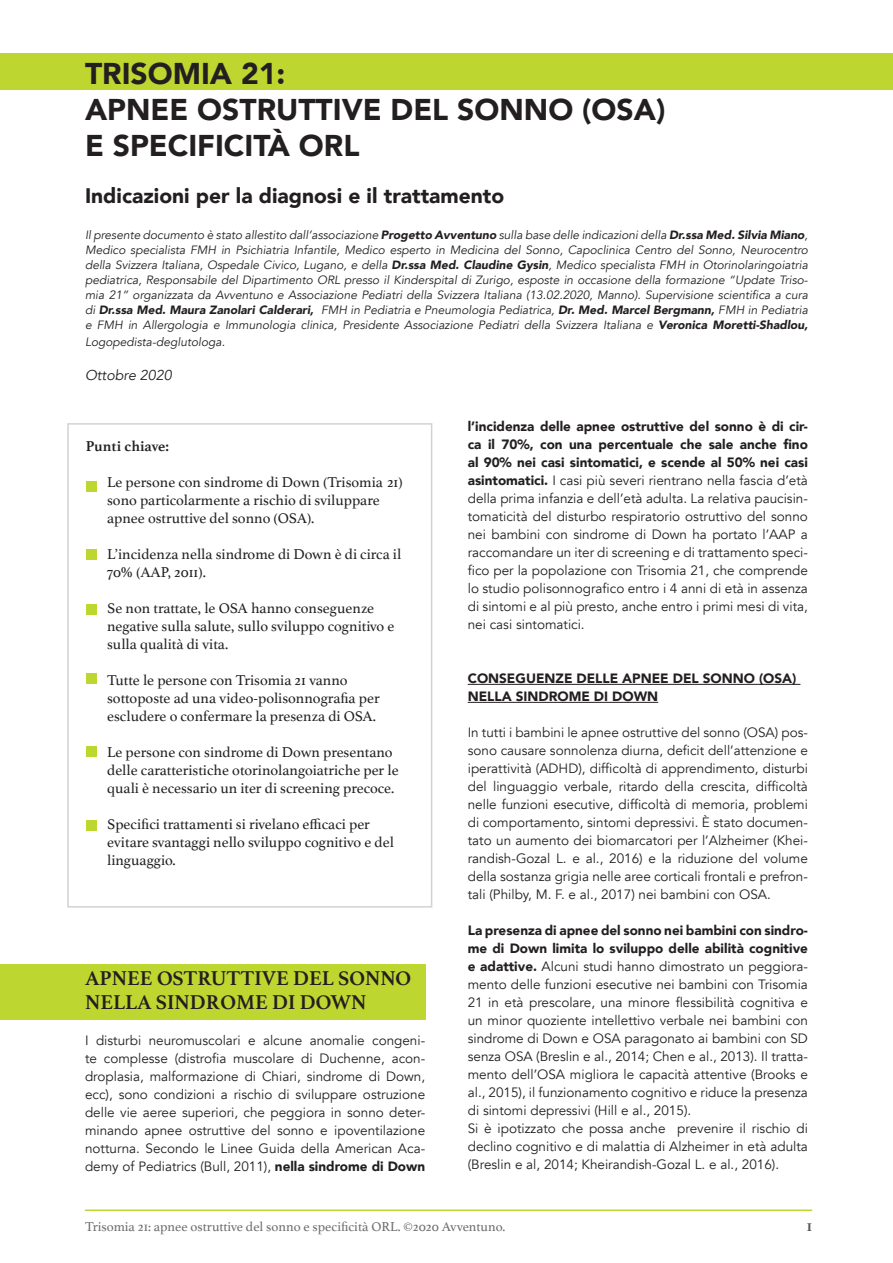
<style>
.page{position:relative;width:893px;height:1263px;background:#fff}
.page>*{position:absolute;margin:0;border:0;box-sizing:border-box;transform-origin:0 0}
.t1{font:900 30px "Avenir";color:#231f20}
.t2{font:700 21px "Athelas";color:#231f20}
.t3{font:900 21px "Avenir";color:#231f20}
.t4{font:700 16.5px "Athelas";color:#57585a}
.t5{font:15px/18px "Athelas";color:#231f20}
.t6{font:700 15px "Athelas";color:#231f20}
.t7{font:italic 14.25px "Avenir";color:#231f20}
.t8{font:13.5px/18px "Avenir";color:#231f20;text-align:justify}
.t9{font:13.5px "Athelas";color:#6c6d70}
.t10{font:900 13.5px "Avenir";color:#231f20}
.t11{font:italic 12px/15px "Avenir";color:#231f20;text-align:justify}
.s1{font-weight:900}
</style>
<div class="page">
<hr style="left:85px;top:1209px;width:727px;height:2px;background:#bed630">
<div style="left:0;top:53px;width:893px;height:36px;background:#bed630"></div>
<div style="left:0;top:964px;width:425px;height:55px;background:#bed630"></div>
<hr style="left:468px;top:684px;width:332px;height:1px;background:#231f20">
<hr style="left:468px;top:702px;width:190px;height:1px;background:#231f20">
<div style="left:67px;top:423px;width:365px;height:484px;border:2px solid #d1d2d4"></div>
<div style="left:86px;top:481px;width:10px;height:11px;background:#bed630"></div>
<div style="left:86px;top:549px;width:10px;height:10px;background:#bed630"></div>
<div style="left:86px;top:604px;width:10px;height:11px;background:#bed630"></div>
<div style="left:86px;top:673px;width:10px;height:10px;background:#bed630"></div>
<div style="left:86px;top:746px;width:10px;height:11px;background:#bed630"></div>
<div style="left:86px;top:820px;width:10px;height:11px;background:#bed630"></div>
<p class="t1" style="left:85px;top:48px;width:202px">TRISOMIA 21:</p>
<p class="t1" style="left:85px;top:84px;width:582px">APNEE OSTRUTTIVE DEL SONNO (OSA)</p>
<p class="t1" style="left:85px;top:120px;width:276px">E SPECIFICITÀ ORL</p>
<p class="t3" style="left:85px;top:177px;width:421px">Indicazioni per la diagnosi e il trattamento</p>
<p class="t11" style="left:85px;top:228px;width:724px">Il presente documento è stato allestito dall’associazione <span class="s1">Progetto Avventuno</span> sulla base delle indicazioni della <span class="s1">Dr.ssa Med. Silvia Miano</span>, Medico specialista FMH in Psichiatria Infantile, Medico esperto in Medicina del Sonno, Capoclinica Centro del Sonno, Neurocentro della Svizzera Italiana, Ospedale Civico, Lugano, e della <span class="s1">Dr.ssa Med. Claudine Gysin</span>, Medico specialista FMH in Otorinolaringoiatria pediatrica, Responsabile del Dipartimento ORL presso il Kinderspital di Zurigo, esposte in occasione della formazione “Update Triso&shy;mia 21” organizzata da Avventuno e Associazione Pediatri della Svizzera Italiana (13.02.2020, Manno). Supervisione scientifica a cura di <span class="s1">Dr.ssa Med. Maura Zanolari Calderari,</span> FMH in Pediatria e Pneumologia Pediatrica, <span class="s1">Dr. Med. Marcel Bergmann,</span> FMH in Pediatria e FMH in Allergologia e Immunologia clinica, Presidente Associazione Pediatri della Svizzera Italiana e <span class="s1">Veronica Moretti-Shadlou,</span></p>
<p class="t11" style="left:85px;top:334px;width:141px">Logopedista-deglutologa.</p>
<p class="t7" style="left:85px;top:366px;width:88px">Ottobre 2020</p>
<p class="t6" style="left:86px;top:434px;width:84px">Punti chiave:</p>
<p class="t5" style="left:107px;top:473px;width:297px">Le persone con sindrome di Down (Trisomia 21) sono particolarmente a rischio di sviluppare apnee ostruttive del sonno (OSA).</p>
<p class="t5" style="left:107px;top:545px;width:296px">L’incidenza nella sindrome di Down è di circa il<br>70% (AAP, 2011).</p>
<p class="t5" style="left:107px;top:599px;width:289px">Se non trattate, le OSA hanno conseguenze negative sulla salute, sullo sviluppo cognitivo e sulla qualità di vita.</p>
<p class="t5" style="left:107px;top:671px;width:274px">Tutte le persone con Trisomia 21 vanno sottoposte ad una video-polisonnografia per escludere o confermare la presenza di OSA.</p>
<p class="t5" style="left:107px;top:743px;width:293px">Le persone con sindrome di Down presentano delle caratteristiche otorinolangoiatriche per le quali è necessario un iter di screening precoce.</p>
<p class="t5" style="left:107px;top:815px;width:288px">Specifici trattamenti si rivelano efficaci per evitare svantaggi nello sviluppo cognitivo e del linguaggio.</p>
<p class="t2" style="left:85px;top:961px;width:327px">APNEE OSTRUTTIVE DEL SONNO</p>
<p class="t2" style="left:85px;top:985px;width:283px">NELLA SINDROME DI DOWN</p>
<p class="t8" style="left:85px;top:1032px;width:342px">I disturbi neuromuscolari e alcune anomalie congeni&shy;te complesse (distrofia muscolare di Duchenne, acon&shy;droplasia, malformazione di Chiari, sindrome di Down, ecc), sono condizioni a rischio di sviluppare ostruzione delle vie aeree superiori, che peggiora in sonno deter&shy;minando apnee ostruttive del sonno e ipoventilazione notturna. Secondo le Linee Guida della American Aca&shy;demy of Pediatrics (Bull, 2011), <span class="s1">nella sindrome di Down</span></p>
<p class="t8" style="left:468px;top:418px;width:342px"><span class="s1">l’incidenza delle apnee ostruttive del sonno è di cir&shy;ca il 70%, con una percentuale che sale anche fino al 90% nei casi sintomatici, e scende al 50% nei casi asintomatici.</span> I casi più severi rientrano nella fascia d’età della prima infanzia e dell’età adulta. La relativa paucisin&shy;tomaticità del disturbo respiratorio ostruttivo del sonno nei bambini con sindrome di Down ha portato l’AAP a raccomandare un iter di screening e di trattamento speci&shy;fico per la popolazione con Trisomia 21, che comprende lo studio polisonnografico entro i 4 anni di età in assenza di sintomi e al più presto, anche entro i primi mesi di vita, nei casi sintomatici.</p>
<p class="t10" style="left:468px;top:667px;width:330px">CONSEGUENZE DELLE APNEE DEL SONNO (OSA)</p>
<p class="t10" style="left:468px;top:685px;width:192px">NELLA SINDROME DI DOWN</p>
<p class="t8" style="left:468px;top:724px;width:342px">In tutti i bambini le apnee ostruttive del sonno (OSA) pos&shy;sono causare sonnolenza diurna, deficit dell’attenzione e iperattività (ADHD), difficoltà di apprendimento, disturbi del linguaggio verbale, ritardo della crescita, difficoltà nelle funzioni esecutive, difficoltà di memoria, problemi di comportamento, sintomi depressivi. È stato documen&shy;tato un aumento dei biomarcatori per l’Alzheimer (Khei&shy;randish-Gozal L. e al., 2016) e la riduzione del volume della sostanza grigia nelle aree corticali frontali e prefron&shy;tali (Philby, M. F. e al., 2017) nei bambini con OSA.</p>
<p class="t8" style="left:468px;top:922px;width:342px"><span class="s1">La presenza di apnee del sonno nei bambini con sindro&shy;me di Down limita lo sviluppo delle abilità cognitive e adattive.</span> Alcuni studi hanno dimostrato un peggiora&shy;mento delle funzioni esecutive nei bambini con Trisomia 21 in età prescolare, una minore flessibilità cognitiva e un minor quoziente intellettivo verbale nei bambini con sindrome di Down e OSA paragonato ai bambini con SD senza OSA (Breslin e al., 2014; Chen e al., 2013). Il tratta&shy;mento dell’OSA migliora le capacità attentive (Brooks e al., 2015), il funzionamento cognitivo e riduce la presenza di sintomi depressivi (Hill e al., 2015).</p>
<p class="t8" style="left:468px;top:1120px;width:342px">Si è ipotizzato che possa anche prevenire il rischio di declino cognitivo e di malattia di Alzheimer in età adulta (Breslin e al, 2014; Kheirandish-Gozal L. e al., 2016).</p>
<p class="t9" style="left:85px;top:1216px;width:422px">Trisomia 21: apnee ostruttive del sonno e specificità ORL. ©2020 Avventuno.</p>
<p class="t4" style="left:807px;top:1212px;width:7px">1</p>
</div>
